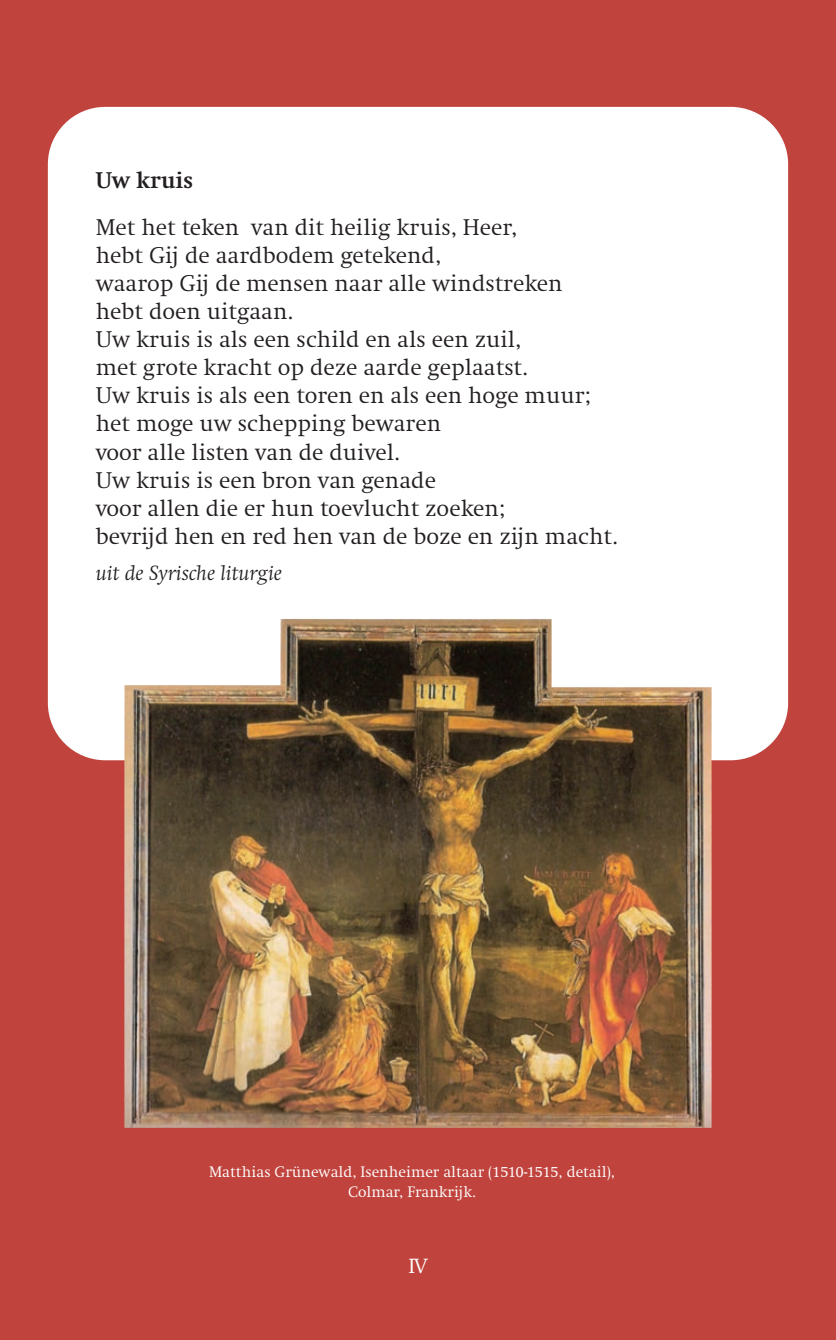
<style>
.page{position:relative;width:836px;height:1340px;background:#fff}
.page>*{position:absolute;margin:0;border:0;box-sizing:border-box;transform-origin:0 0}
.t1{font:300 23.62px/28.1px "Swift EF";color:#231f20}
.t2{font:700 23.62px "Swift EF";color:#231f20}
.t3{font:italic 300 21.38px "Swift EF";color:#231f20}
.t4{font:300 21.38px "Swift EF";color:#fff}
.t5{font:300 15.75px/20.2px "Swift EF";color:#fff;text-align:center}
</style>
<div class="page">
<div style="left:0;top:0;width:836px;height:1339px;background:#c0443d"></div>
<div style="left:48px;top:107px;width:740px;height:653px;background:#fff;border-radius:57px"></div>
<img style="left:124px;top:619px;width:587px;height:508px">
<p class="t2" style="left:96px;top:168px;width:99px">Uw kruis</p>
<p class="t1" style="left:96px;top:213px;width:523px">Met het teken van dit heilig kruis, Heer,<br>hebt Gij de aardbodem getekend,<br>waarop Gij de mensen naar alle windstreken<br>hebt doen uitgaan.<br>Uw kruis is als een schild en als een zuil,<br>met grote kracht op deze aarde geplaatst.<br>Uw kruis is als een toren en als een hoge muur; het moge uw schepping bewaren<br>voor alle listen van de duivel.<br>Uw kruis is een bron van genade<br>voor allen die er hun toevlucht zoeken;<br>bevrijd hen en red hen van de boze en zijn macht.</p>
<p class="t3" style="left:96px;top:561px;width:188px">uit de Syrische liturgie</p>
<p class="t5" style="left:209px;top:1162px;width:407px">Matthias Grünewald, Isenheimer altaar (1510-1515, detail),<br>Colmar, Frankrijk.</p>
<p class="t4" style="left:408px;top:1254px;width:21px">IV</p>
</div>
